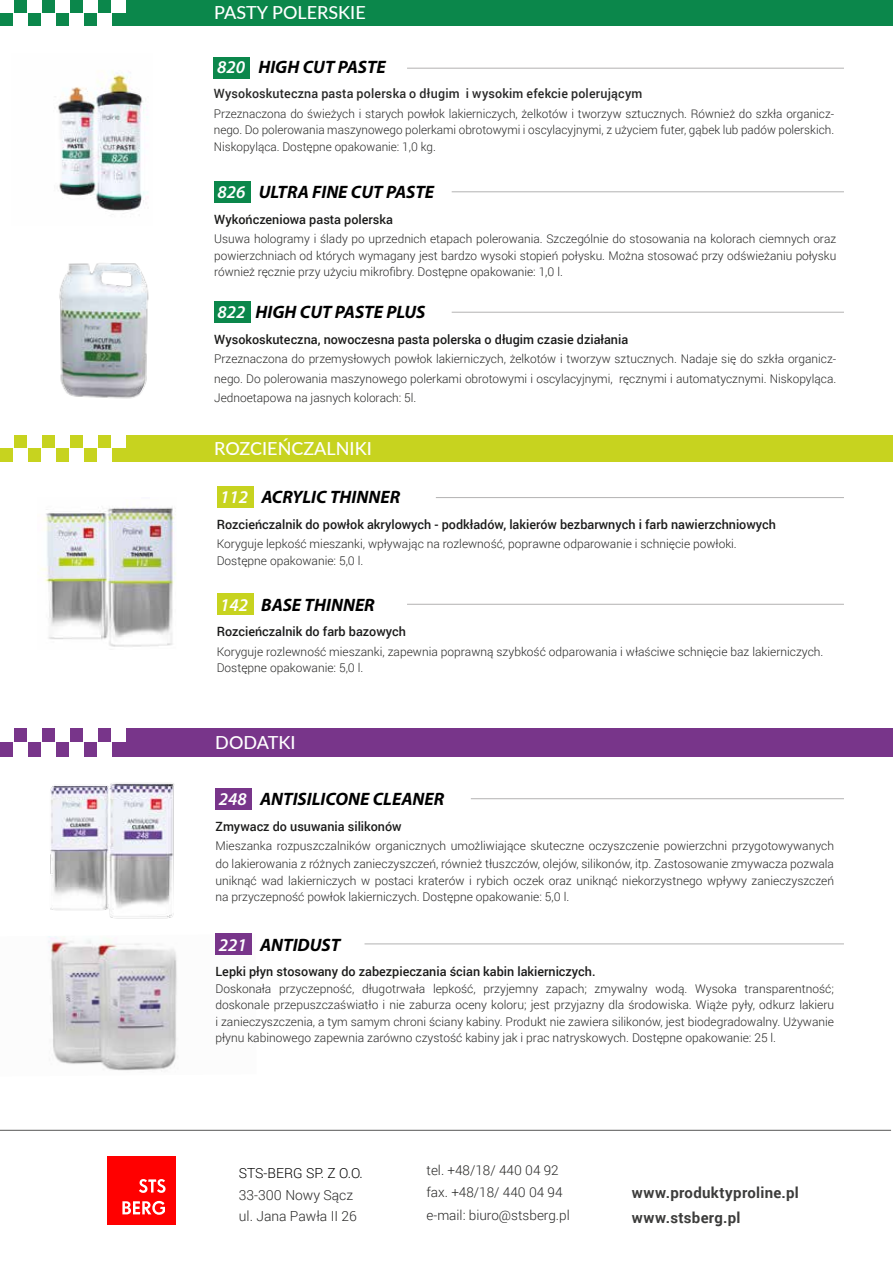
<style>
.page{position:relative;width:893px;height:1263px;background:#fff}
.page>*{position:absolute;margin:0;border:0;box-sizing:border-box;transform-origin:0 0}
.t1{font:italic 700 18px "Myriad Pro";color:#000}
.t2{font:500 18px "Lato";color:#fff}
.t3{font:700 15px/24.9px "Roboto";letter-spacing:.02em;color:#3c3c3b}
.t4{font:300 13.8px/20.7px "Roboto";color:#282827}
.t5{font:300 13.8px "Roboto";color:#000}
.t6{font:300 13.5px/22.5px "Roboto";color:#282827}
.t7{font:500 12.75px "Roboto";color:#1b1b1a}
.t8{font:500 12.75px "Roboto";letter-spacing:.015em;color:#282827}
.t9{font:300 12px/16.5px "Roboto";color:#282827;text-align:justify}
.s1{font-weight:600;color:#fff}
</style>
<div class="page">
<img style="left:48px;top:934px;width:204px;height:137px">
<div style="left:107px;top:1157px;width:69px;height:68px;background:#f00"></div>
<svg style="left:139px;top:1179px;width:27px;height:14px"></svg>
<svg style="left:122px;top:1201px;width:43px;height:14px"></svg>
<hr style="left:0;top:1130px;width:891px;height:1px;background:#575756">
<div style="left:217px;top:487px;width:36px;height:21px;background:#c7d31f"></div>
<div style="left:217px;top:594px;width:36px;height:21px;background:#c7d31f"></div>
<div style="left:213px;top:57px;width:37px;height:22px;background:#0b874b"></div>
<div style="left:214px;top:181px;width:37px;height:22px;background:#0b874b"></div>
<div style="left:0;top:0;width:892px;height:26px;background:#0b874b"></div>
<div style="left:0;top:435px;width:892px;height:27px;background:#c7d31f"></div>
<div style="left:0;top:728px;width:892px;height:29px;background:#78358a"></div>
<div style="left:0;top:0;width:14px;height:13px;background:#fff"></div>
<div style="left:14px;top:13px;width:14px;height:16px;background:#fff"></div>
<div style="left:28px;top:0;width:14px;height:13px;background:#fff"></div>
<div style="left:42px;top:13px;width:14px;height:16px;background:#fff"></div>
<div style="left:56px;top:0;width:14px;height:13px;background:#fff"></div>
<div style="left:70px;top:13px;width:14px;height:16px;background:#fff"></div>
<div style="left:84px;top:0;width:14px;height:13px;background:#fff"></div>
<div style="left:112px;top:0;width:14px;height:13px;background:#fff"></div>
<div style="left:98px;top:13px;width:14px;height:16px;background:#fff"></div>
<div style="left:0;top:434px;width:14px;height:14px;background:#fff"></div>
<div style="left:14px;top:448px;width:14px;height:16px;background:#fff"></div>
<div style="left:28px;top:434px;width:14px;height:14px;background:#fff"></div>
<div style="left:42px;top:448px;width:14px;height:16px;background:#fff"></div>
<div style="left:56px;top:434px;width:14px;height:14px;background:#fff"></div>
<div style="left:70px;top:448px;width:14px;height:16px;background:#fff"></div>
<div style="left:84px;top:434px;width:14px;height:14px;background:#fff"></div>
<div style="left:112px;top:434px;width:14px;height:14px;background:#fff"></div>
<div style="left:98px;top:448px;width:14px;height:16px;background:#fff"></div>
<div style="left:0;top:725px;width:14px;height:17px;background:#fff"></div>
<div style="left:14px;top:742px;width:14px;height:16px;background:#fff"></div>
<div style="left:28px;top:725px;width:14px;height:17px;background:#fff"></div>
<div style="left:42px;top:742px;width:14px;height:16px;background:#fff"></div>
<div style="left:56px;top:725px;width:14px;height:17px;background:#fff"></div>
<div style="left:70px;top:742px;width:14px;height:16px;background:#fff"></div>
<div style="left:84px;top:725px;width:14px;height:17px;background:#fff"></div>
<div style="left:112px;top:725px;width:14px;height:17px;background:#fff"></div>
<div style="left:98px;top:742px;width:14px;height:16px;background:#fff"></div>
<div style="left:215px;top:788px;width:36px;height:22px;background:#78358a"></div>
<div style="left:215px;top:933px;width:36px;height:22px;background:#78358a"></div>
<img style="left:55px;top:70px;width:93px;height:144px">
<img style="left:41px;top:505px;width:135px;height:142px">
<img style="left:50px;top:783px;width:125px;height:136px">
<hr style="left:364px;top:944px;width:480px;height:1px;background:#b3b2b2">
<hr style="left:471px;top:798px;width:373px;height:1px;background:#b3b2b2">
<hr style="left:407px;top:604px;width:437px;height:1px;background:#b3b2b2">
<hr style="left:436px;top:497px;width:408px;height:1px;background:#b3b2b2">
<div style="left:214px;top:302px;width:37px;height:21px;background:#0b874b"></div>
<hr style="left:452px;top:312px;width:392px;height:1px;background:#b3b2b2">
<hr style="left:407px;top:68px;width:437px;height:1px;background:#b3b2b2">
<img style="left:59px;top:263px;width:90px;height:136px">
<hr style="left:452px;top:192px;width:392px;height:1px;background:#b3b2b2">
<h1 class="t2" style="left:214px;top:0;width:153px">PASTY POLERSKIE</h1>
<h1 class="t1" style="left:217px;top:55px;width:170px"><span class="s1">820</span> HIGH CUT PASTE</h1>
<p class="t8" style="left:214px;top:85px;width:430px">Wysokoskuteczna pasta polerska o długim i wysokim efekcie polerującym</p>
<p class="t9" style="left:214px;top:105px;width:622px">Przeznaczona do świeżych i starych powłok lakierniczych, żelkotów i tworzyw sztucznych. Również do szkła organicz&shy;nego. Do polerowania maszynowego polerkami obrotowymi i oscylacyjnymi, z użyciem futer, gąbek lub padów polerskich.<br>Niskopyląca. Dostępne opakowanie: 1,0 kg.</p>
<h1 class="t1" style="left:218px;top:180px;width:218px"><span class="s1">826</span> ULTRA FINE CUT PASTE</h1>
<p class="t7" style="left:214px;top:210px;width:180px">Wykończeniowa pasta polerska</p>
<p class="t9" style="left:214px;top:230px;width:623px">Usuwa hologramy i ślady po uprzednich etapach polerowania. Szczególnie do stosowania na kolorach ciemnych oraz powierzchniach od których wymagany jest bardzo wysoki stopień połysku. Można stosować przy odświeżaniu połysku również ręcznie przy użyciu mikrofibry. Dostępne opakowanie: 1,0 l.</p>
<h1 class="t1" style="left:218px;top:301px;width:209px"><span class="s1">822</span> HIGH CUT PASTE PLUS</h1>
<p class="t7" style="left:214px;top:330px;width:415px">Wysokoskuteczna, nowoczesna pasta polerska o długim czasie działania</p>
<p class="t9" style="left:214px;top:349px;width:623px;line-height:19.5px">Przeznaczona do przemysłowych powłok lakierniczych, żelkotów i tworzyw sztucznych. Nadaje się do szkła organicz&shy;nego. Do polerowania maszynowego polerkami obrotowymi i oscylacyjnymi, ręcznymi i automatycznymi. Niskopyląca.<br>Jednoetapowa na jasnych kolorach: 5l.</p>
<h1 class="t2" style="left:214px;top:436px;width:159px">ROZCIEŃCZALNIKI</h1>
<h1 class="t1" style="left:220px;top:485px;width:182px"><span class="s1">112</span> ACRYLIC THINNER</h1>
<p class="t7" style="left:217px;top:515px;width:561px">Rozcieńczalnik do powłok akrylowych - podkładów, lakierów bezbarwnych i farb nawierzchniowych</p>
<p class="t9" style="left:217px;top:535px;width:522px">Koryguje lepkość mieszanki, wpływając na rozlewność, poprawne odparowanie i schnięcie powłoki.<br>Dostępne opakowanie: 5,0 l.</p>
<h1 class="t1" style="left:220px;top:593px;width:156px"><span class="s1">142</span> BASE THINNER</h1>
<p class="t7" style="left:217px;top:623px;width:191px">Rozcieńczalnik do farb bazowych</p>
<p class="t9" style="left:217px;top:643px;width:608px">Koryguje rozlewność mieszanki, zapewnia poprawną szybkość odparowania i właściwe schnięcie baz lakierniczych.<br>Dostępne opakowanie: 5,0 l.</p>
<h1 class="t2" style="left:215px;top:730px;width:82px">DODATKI</h1>
<h1 class="t1" style="left:219px;top:787px;width:227px"><span class="s1">248</span> ANTISILICONE CLEANER</h1>
<p class="t7" style="left:215px;top:817px;width:188px">Zmywacz do usuwania silikonów</p>
<p class="t9" style="left:215px;top:837px;width:620px;line-height:18px">Mieszanka rozpuszczalników organicznych umożliwiające skuteczne oczyszczenie powierzchni przygotowywanych do lakierowania z różnych zanieczyszczeń, również tłuszczów, olejów, silikonów, itp. Zastosowanie zmywacza pozwala</p>
<p class="t9" style="left:215px;top:872px;width:620px">uniknąć wad lakierniczych w postaci kraterów i rybich oczek oraz uniknąć niekorzystnego wpływy zanieczyszczeń na przyczepność powłok lakierniczych. Dostępne opakowanie: 5,0 l.</p>
<h1 class="t1" style="left:219px;top:933px;width:123px"><span class="s1">221</span> ANTIDUST</h1>
<p class="t7" style="left:215px;top:962px;width:382px">Lepki płyn stosowany do zabezpieczania ścian kabin lakierniczych.</p>
<p class="t9" style="left:215px;top:980px;width:620px">Doskonała przyczepność, długotrwała lepkość, przyjemny zapach; zmywalny wodą. Wysoka transparentność; doskonale przepuszczaświatło i nie zaburza oceny koloru; jest przyjazny dla środowiska. Wiąże pyły, odkurz lakieru i zanieczyszczenia, a tym samym chroni ściany kabiny. Produkt nie zawiera silikonów, jest biodegradowalny. Używanie płynu kabinowego zapewnia zarówno czystość kabiny jak i prac natryskowych. Dostępne opakowanie: 25 l.</p>
<p class="t5" style="left:239px;top:1163px;width:126px">STS-BERG SP. Z O.O.</p>
<p class="t4" style="left:239px;top:1184px;width:120px">33-300 Nowy Sącz ul. Jana Pawła II 26</p>
<p class="t6" style="left:427px;top:1158px;width:145px">tel. +48/18/ 440 04 92 fax. +48/18/ 440 04 94 e-mail: biuro@stsberg.pl</p>
<p class="t3" style="left:632px;top:1179px;width:169px">www.produktyproline.pl www.stsberg.pl</p>
</div>
